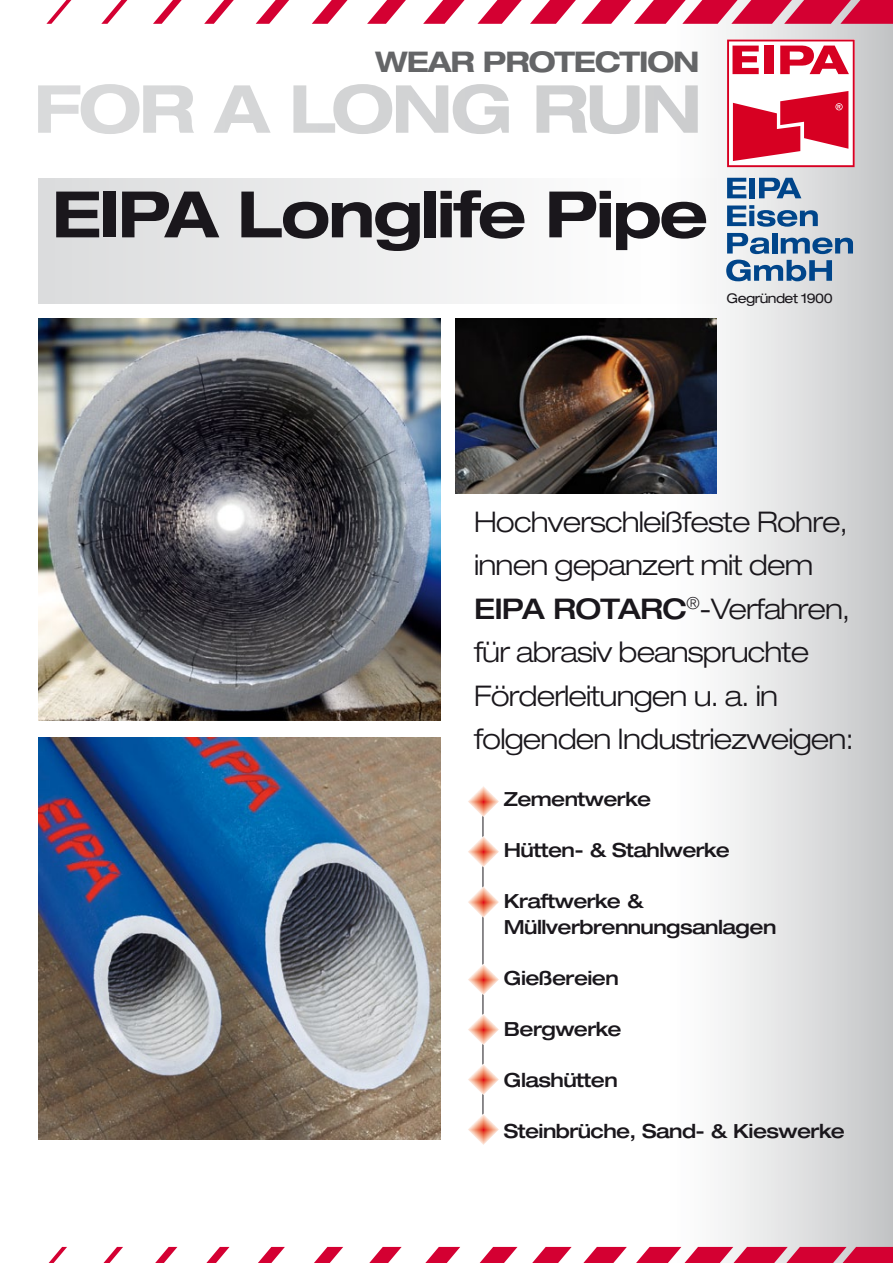
<style>
.page{position:relative;width:893px;height:1263px;background:#fff}
.page>*{position:absolute;margin:0;border:0;box-sizing:border-box;transform-origin:0 0}
.t1{font:700 expanded 64.05px "Helvetica Neue";letter-spacing:-.04em;color:#1a171c}
.t2{font:300 expanded 28.5px/43.5px "Helvetica Neue";letter-spacing:-.03em;color:#1a171c}
.t3{font:700 expanded 28.5px "Helvetica Neue";letter-spacing:-.04em;color:#646567}
.t4{font:500 expanded 19.5px/25.5px "Helvetica Neue";letter-spacing:-.03em;color:#1a171c}
.t5{font:expanded 13.35px "Helvetica Neue";letter-spacing:-.04em;color:#1a171c}
.s1{font-weight:500}
</style>
<div class="page">
<div style="left:651px;top:0;width:242px;height:1263px;background:linear-gradient(to right,#fff,#c6c7c9)"></div>
<hr style="left:483px;top:808px;width:1px;height:319px;background:#1a171c">
<div style="left:38px;top:178px;width:678px;height:125px;background:linear-gradient(to right,#dbdcdd,#fff)"></div>
<img style="left:468px;top:786px;width:31px;height:31px">
<img style="left:468px;top:836px;width:31px;height:31px">
<img style="left:468px;top:886px;width:31px;height:32px">
<img style="left:468px;top:964px;width:31px;height:31px">
<img style="left:468px;top:1014px;width:31px;height:31px">
<img style="left:468px;top:1064px;width:31px;height:31px">
<img style="left:468px;top:1113px;width:31px;height:32px">
<img style="left:455px;top:319px;width:261px;height:175px">
<svg style="left:49px;top:1247px;width:18px;height:16px"></svg>
<svg style="left:104px;top:1247px;width:19px;height:16px"></svg>
<svg style="left:155px;top:1247px;width:22px;height:16px"></svg>
<svg style="left:206px;top:1247px;width:23px;height:16px"></svg>
<svg style="left:258px;top:1247px;width:27px;height:16px"></svg>
<svg style="left:314px;top:1247px;width:29px;height:16px"></svg>
<svg style="left:369px;top:1247px;width:33px;height:16px"></svg>
<svg style="left:425px;top:1247px;width:35px;height:16px"></svg>
<svg style="left:480px;top:1247px;width:37px;height:16px"></svg>
<svg style="left:532px;top:1247px;width:40px;height:16px"></svg>
<svg style="left:583px;top:1247px;width:44px;height:16px"></svg>
<svg style="left:636px;top:1247px;width:257px;height:16px;background:#da365d"></svg>
<svg style="left:726px;top:260px;width:106px;height:21px;background:#7396b8"></svg>
<svg style="left:727px;top:233px;width:42px;height:21px"></svg>
<div style="left:772px;top:233px;width:5px;height:21px;background:#00458a"></div>
<svg style="left:781px;top:237px;width:72px;height:17px"></svg>
<svg style="left:727px;top:205px;width:91px;height:22px;background:#7899ba"></svg>
<svg style="left:727px;top:178px;width:19px;height:20px"></svg>
<div style="left:749px;top:178px;width:6px;height:20px;background:#00458a"></div>
<svg style="left:759px;top:178px;width:42px;height:20px"></svg>
<svg style="left:46px;top:0;width:25px;height:24px"></svg>
<svg style="left:101px;top:0;width:26px;height:24px"></svg>
<svg style="left:153px;top:0;width:29px;height:24px"></svg>
<svg style="left:204px;top:0;width:30px;height:24px"></svg>
<svg style="left:256px;top:0;width:33px;height:24px"></svg>
<svg style="left:312px;top:0;width:36px;height:24px"></svg>
<svg style="left:367px;top:0;width:39px;height:24px"></svg>
<svg style="left:423px;top:0;width:42px;height:24px"></svg>
<svg style="left:477px;top:0;width:45px;height:24px"></svg>
<svg style="left:530px;top:0;width:363px;height:24px"></svg>
<img style="left:38px;top:319px;width:402px;height:402px">
<img style="left:38px;top:737px;width:402px;height:402px">
<svg style="left:727px;top:40px;width:128px;height:127px"></svg>
<svg style="left:38px;top:84px;width:660px;height:50px"></svg>
<p class="t3" style="left:375px;top:44px;width:326px">WEAR PROTECTION</p>
<h1 class="t1" style="left:52px;top:174px;width:658px">EIPA Longlife Pipe</h1>
<p class="t5" style="left:727px;top:290px;width:108px">Gegründet 1900</p>
<p class="t2" style="left:474px;top:500px;width:381px">Hochverschleißfeste Rohre, innen gepanzert mit dem<br><span class="s1">EIPA ROTARC</span><sup>®</sup>-Verfahren, für abrasiv beanspruchte<br>Förderleitungen u. a. in folgenden Industriezweigen:</p>
<p class="t4" style="left:504px;top:786px;width:149px">Zementwerke</p>
<p class="t4" style="left:504px;top:837px;width:228px">Hütten- &amp; Stahlwerke</p>
<p class="t4" style="left:504px;top:888px;width:274px">Kraftwerke &amp;<br>Müllverbrennungsanlagen</p>
<p class="t4" style="left:504px;top:965px;width:116px">Gießereien</p>
<p class="t4" style="left:504px;top:1016px;width:119px">Bergwerke</p>
<p class="t4" style="left:504px;top:1067px;width:115px">Glashütten</p>
<p class="t4" style="left:504px;top:1118px;width:342px">Steinbrüche, Sand- &amp; Kieswerke</p>
</div>
